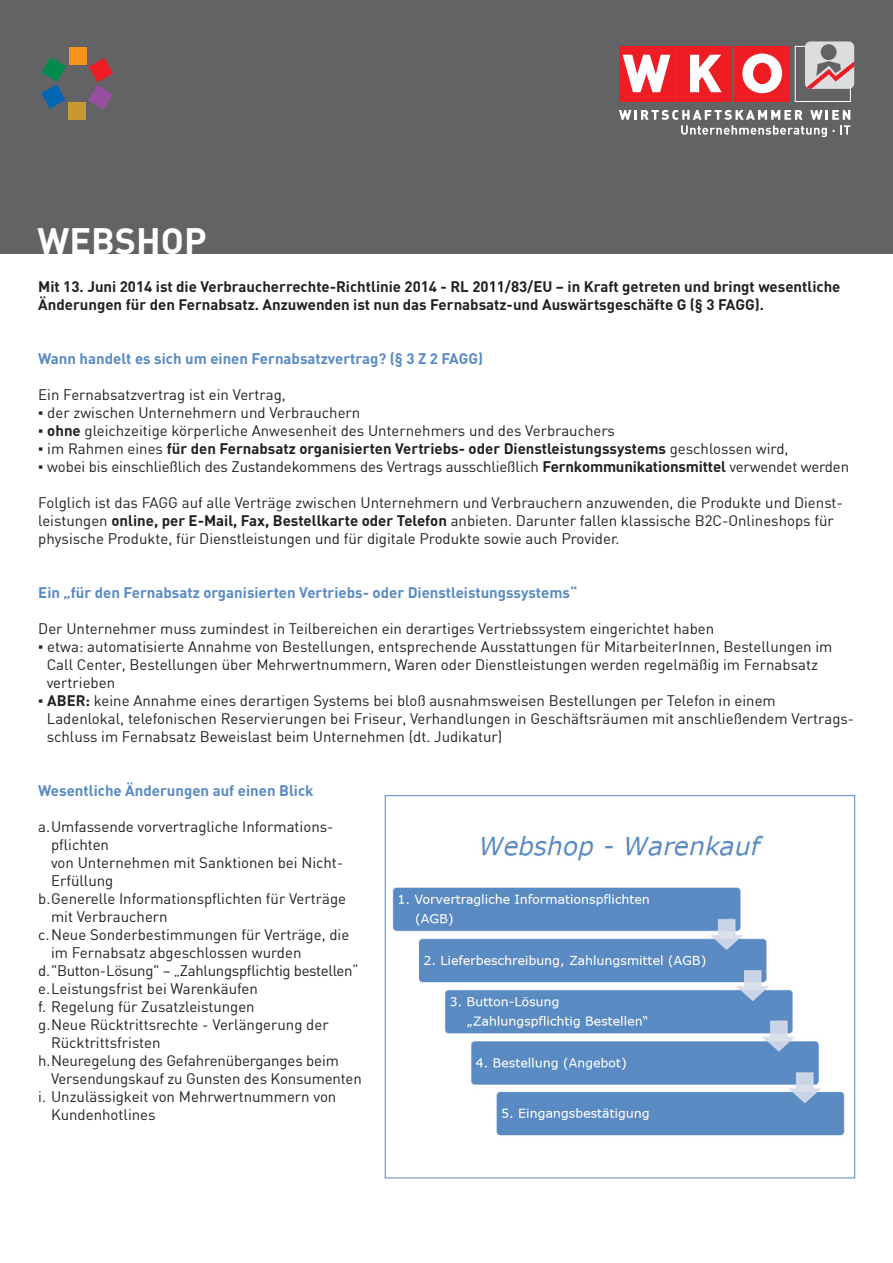
<style>
.page{position:relative;width:893px;height:1263px;background:#fff}
.page>*{position:absolute;margin:0;border:0;box-sizing:border-box;transform-origin:0 0}
.t1{font:700 36px "DIN";color:#fff}
.t2{font:15px/18px "DIN";color:#231f20}
.t3{font:700 15px/18px "DIN";color:#231f20}
.t4{font:700 15px "DIN";color:#578ac3}
.t5{font:15px "DIN";letter-spacing:-.02em;color:#231f20}
.s1{font-family:"Times New Roman"}
.s2{font-weight:700}
.s3{font-family:"Times New Roman";font-weight:400}
.s4{font-weight:400}
</style>
<div class="page">
<div style="left:0;top:0;width:893px;height:253px;background:#636366"></div>
<div style="left:795px;top:46px;width:56px;height:56px;background:#636366;border:1px solid #fff"></div>
<div style="left:735px;top:46px;width:55px;height:56px;background:#ee1d23"></div>
<div style="left:677px;top:46px;width:55px;height:56px;background:#ee1d23"></div>
<svg style="left:690px;top:55px;width:32px;height:37px"></svg>
<div style="left:619px;top:46px;width:55px;height:56px;background:#ee1d23"></div>
<svg style="left:623px;top:55px;width:47px;height:37px"></svg>
<svg style="left:742px;top:54px;width:40px;height:39px"></svg>
<div style="left:754px;top:63px;width:17px;height:21px;background:#ee1d23;border-radius:50%"></div>
<div style="left:753px;top:63px;width:18px;height:21px;border:1px solid #ee1d23;border-radius:50%"></div>
<div style="left:805px;top:41px;width:49px;height:48px;background:#dcdddf;border-radius:5px"></div>
<div style="left:820px;top:43px;width:17px;height:18px;background:#636366;border-radius:50%"></div>
<div style="left:819px;top:42px;width:19px;height:20px;border:2px solid #dcdddf;border-radius:50%"></div>
<svg style="left:807px;top:61px;width:47px;height:28px"></svg>
<svg style="left:619px;top:110px;width:231px;height:27px"></svg>
<div style="left:68px;top:102px;width:18px;height:17px;background:#c69a33"></div>
<svg style="left:88px;top:58px;width:25px;height:52px"></svg>
<div style="left:69px;top:47px;width:17px;height:18px;background:#f7931d"></div>
<svg style="left:41px;top:57px;width:25px;height:52px"></svg>
<img style="left:392px;top:835px;width:453px;height:301px">
<p class="t1" style="left:38px;top:217px;width:171px">WEBSHOP</p>
<p class="t3" style="left:38px;top:277px;width:804px">Mit 13. Juni 2014 ist die Verbraucherrechte-Richtlinie 2014 - RL 2011/83/EU – in Kraft getreten und bringt wesentliche<br>Änderungen für den Fernabsatz. Anzuwenden ist nun das Fernabsatz-und Auswärtsgeschäfte G (§ 3 FAGG).</p>
<p class="t4" style="left:38px;top:349px;width:446px">Wann handelt es sich um einen Fernabsatzvertrag? (§ 3 Z 2 FAGG)</p>
<p class="t2" style="left:38px;top:385px;width:249px">Ein Fernabsatzvertrag ist ein Vertrag,</p>
<p class="t2" style="left:38px;top:403px;width:324px"><span class="s1">▪</span> der zwischen Unternehmern und Verbrauchern</p>
<p class="t2" style="left:38px;top:421px;width:578px"><span class="s1">▪</span> <span class="s2">ohne</span> gleichzeitige körperliche Anwesenheit des Unternehmers und des Verbrauchers</p>
<p class="t3" style="left:38px;top:439px;width:752px"><span class="s3">▪</span> <span class="s4">im Rahmen eines</span> für den Fernabsatz organisierten Vertriebs- oder Dienstleistungssystems <span class="s4">geschlossen wird,</span></p>
<p class="t2" style="left:38px;top:457px;width:812px"><span class="s1">▪</span> wobei bis einschließlich des Zustandekommens des Vertrags ausschließlich <span class="s2">Fernkommunikationsmittel</span> verwendet werden</p>
<p class="t2" style="left:38px;top:493px;width:806px">Folglich ist das FAGG auf alle Verträge zwischen Unternehmern und Verbrauchern anzuwenden, die Produkte und Dienst&shy;leistungen <span class="s2">online, per E-Mail, Fax, Bestellkarte oder Telefon</span> anbieten. Darunter fallen klassische B2C-Onlineshops für physische Produkte, für Dienstleistungen und für digitale Produkte sowie auch Provider.</p>
<p class="t4" style="left:38px;top:583px;width:540px">Ein „für den Fernabsatz organisierten Vertriebs- oder Dienstleistungssystems“</p>
<p class="t2" style="left:38px;top:619px;width:677px">Der Unternehmer muss zumindest in Teilbereichen ein derartiges Vertriebssystem eingerichtet haben</p>
<p class="t2" style="left:38px;top:637px;width:796px"><span class="s1">▪</span> etwa: automatisierte Annahme von Bestellungen, entsprechende Ausstattungen für MitarbeiterInnen, Bestellungen im</p>
<p class="t2" style="left:47px;top:655px;width:773px">Call Center, Bestellungen über Mehrwertnummern, Waren oder Dienstleistungen werden regelmäßig im Fernabsatz vertrieben</p>
<p class="t2" style="left:38px;top:691px;width:739px"><span class="s1">▪</span> <span class="s2">ABER:</span> keine Annahme eines derartigen Systems bei bloß ausnahmsweisen Bestellungen per Telefon in einem</p>
<p class="t2" style="left:47px;top:709px;width:809px">Ladenlokal, telefonischen Reservierungen bei Friseur, Verhandlungen in Geschäftsräumen mit anschließendem Vertrags&shy;schluss im Fernabsatz Beweislast beim Unternehmen (dt. Judikatur)</p>
<p class="t4" style="left:38px;top:781px;width:277px">Wesentliche Änderungen auf einen Blick</p>
<p class="t2" style="left:51px;top:817px;width:294px;text-indent:-13px">a.Umfassende vorvertragliche Informations&shy;pflichten<br>von Unternehmen mit Sanktionen bei Nicht-<br>Erfüllung</p>
<p class="t2" style="left:51px;top:889px;width:297px;text-indent:-13px">b.Generelle Informationspflichten für Verträge mit Verbrauchern</p>
<p class="t2" style="left:51px;top:925px;width:300px;text-indent:-13px">c.Neue Sonderbestimmungen für Verträge, die im Fernabsatz abgeschlossen wurden</p>
<p class="t5" style="left:38px;top:961px;width:322px">d."Button-Lösung" – „Zahlungspflichtig bestellen“</p>
<p class="t2" style="left:38px;top:979px;width:221px">e.Leistungsfrist bei Warenkäufen</p>
<p class="t2" style="left:38px;top:997px;width:218px">f. Regelung für Zusatzleistungen</p>
<p class="t2" style="left:51px;top:1015px;width:279px;text-indent:-13px">g.Neue Rücktrittsrechte - Verlängerung der<br>Rücktrittsfristen</p>
<p class="t2" style="left:51px;top:1051px;width:312px;text-indent:-13px">h.Neuregelung des Gefahrenüberganges beim<br>Versendungskauf zu Gunsten des Konsumenten</p>
<p class="t2" style="left:51px;top:1087px;width:287px;text-indent:-13px">i. Unzulässigkeit von Mehrwertnummern von<br>Kundenhotlines</p>
</div>
